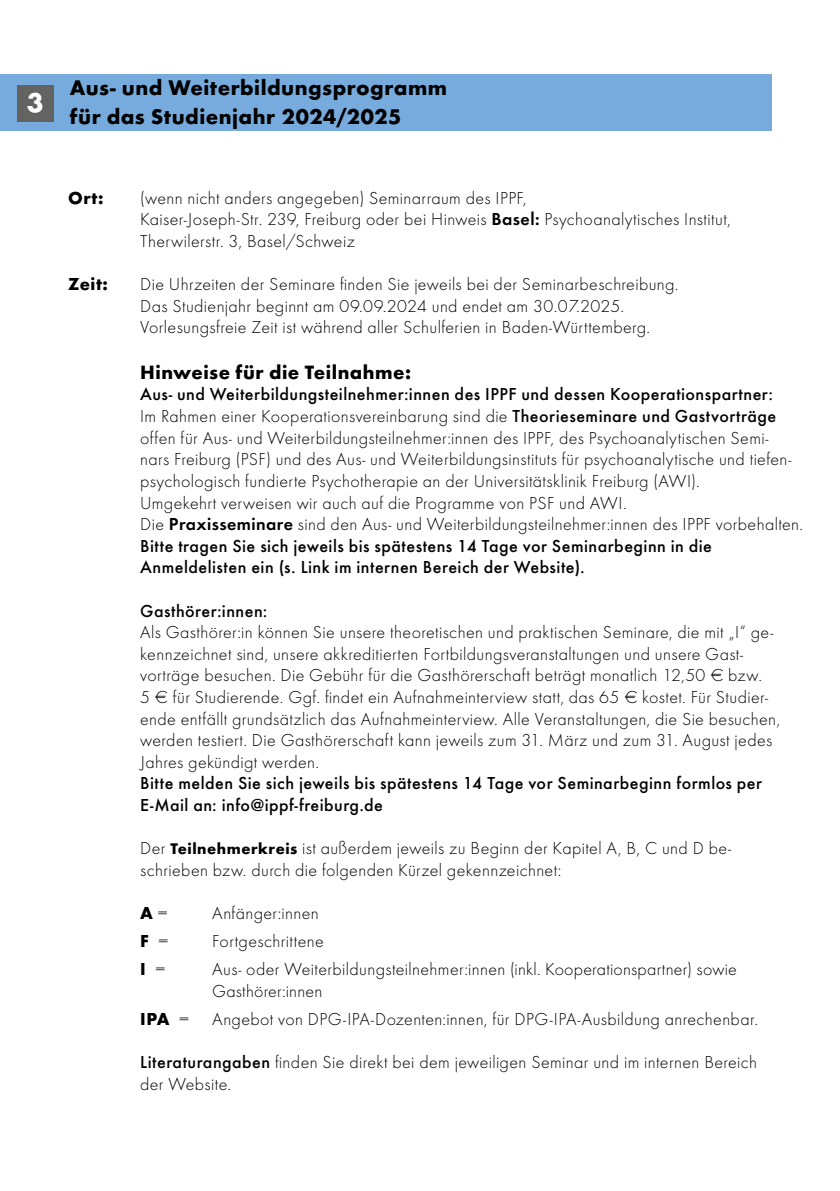
<style>
.page{position:relative;width:840px;height:1191px;background:#fff}
.page>*{position:absolute;margin:0;border:0;box-sizing:border-box;transform-origin:0 0}
.t1{font:700 28px "Function";color:#fff}
.t2{font:700 22px/28.8px "Function";letter-spacing:.02em;color:#000}
.t3{font:700 20px "Function";letter-spacing:.025em;color:#000}
.t4{font:300 18px/21.6px "Function";letter-spacing:.02em;color:#000}
.t5{font:500 18px/21.6px "Function";letter-spacing:.025em;color:#000}
.t6{font:700 18px "Function";letter-spacing:.03em;color:#000}
.s1{font-weight:600}
.s2{font-weight:500}
.s3{font-weight:700;font-size:16px}
.s4{font-weight:300}
</style>
<div class="page">
<div style="left:0;top:74px;width:771px;height:56px;background:#78abdd"></div>
<div style="left:17px;top:85px;width:36px;height:36px;background:#636362"></div>
<h1 class="t1" style="left:27px;top:86px;width:18px">3</h1>
<p class="t2" style="left:70px;top:74px;width:378px">Aus- und Weiterbildungsprogramm für das Studienjahr 2024/2025</p>
<p class="t6" style="left:68px;top:187px;width:37px">Ort:</p>
<p class="t4" style="left:140px;top:187px;width:591px">(wenn nicht anders angegeben) Seminarraum des IPPF,<br>Kaiser-Joseph-Str. 239, Freiburg oder bei Hinweis <span class="s1">Basel:</span> Psychoanalytisches Institut,<br>Therwilerstr. 3, Basel/Schweiz</p>
<p class="t6" style="left:68px;top:273px;width:41px">Zeit:</p>
<p class="t4" style="left:140px;top:274px;width:539px">Die Uhrzeiten der Seminare finden Sie jeweils bei der Seminarbeschreibung.<br>Das Studienjahr beginnt am 09.09.2024 und endet am 30.07.2025.<br>Vorlesungsfreie Zeit ist während aller Schulferien in Baden-Württemberg.</p>
<p class="t3" style="left:140px;top:360px;width:272px">Hinweise für die Teilnahme:</p>
<p class="t4" style="left:140px;top:384px;width:664px"><span class="s2">Aus- und Weiterbildungsteilnehmer:innen des IPPF und dessen Kooperationspartner:<br></span>Im Rahmen einer Kooperationsvereinbarung sind die <span class="s2">Theorieseminare und Gastvorträge </span>offen für Aus- und Weiterbildungsteilnehmer:innen des IPPF, des Psychoanalytischen Semi-<br>nars Freiburg (PSF) und des Aus- und Weiterbildungsinstituts für psychoanalytische und tiefen&shy;psychologisch fundierte Psychotherapie an der Universitätsklinik Freiburg (AWI).<br>Umgekehrt verweisen wir auch auf die Programme von PSF und AWI.<br>Die <span class="s1">Praxisseminare</span> sind den Aus- und Weiterbildungsteilnehmer:innen des IPPF vorbehalten.<br><span class="s2">Bitte tragen Sie sich jeweils bis spätestens 14 Tage vor Seminarbeginn in die Anmeldelisten ein (s. Link im internen Bereich der Website).</span></p>
<p class="t5" style="left:140px;top:600px;width:129px">Gasthörer:innen:</p>
<p class="t4" style="left:140px;top:622px;width:641px">Als Gasthörer:in können Sie unsere theoretischen und praktischen Seminare, die mit „I“ ge&shy;kennzeichnet sind, unsere akkreditierten Fortbildungsveranstaltungen und unsere Gast&shy;vorträge besuchen. Die Gebühr für die Gasthörerschaft beträgt monatlich 12,50 € bzw.<br>5 € für Studierende. Ggf. findet ein Aufnahmeinterview statt, das 65 € kostet. Für Studier&shy;ende entfällt grundsätzlich das Aufnahmeinterview. Alle Veranstaltungen, die Sie besuchen, werden testiert. Die Gasthörerschaft kann jeweils zum 31. März und zum 31. August jedes Jahres gekündigt werden.</p>
<p class="t5" style="left:140px;top:772px;width:623px">Bitte melden Sie sich jeweils bis spätestens 14 Tage vor Seminarbeginn formlos per<br>E-Mail an: info@ippf-freiburg.de</p>
<p class="t4" style="left:140px;top:838px;width:592px">Der <span class="s3">Teilnehmerkreis</span> ist außerdem jeweils zu Beginn der Kapitel A, B, C und D be&shy;schrieben bzw. durch die folgenden Kürzel gekennzeichnet:</p>
<p class="t6" style="left:140px;top:902px;width:29px">A <span class="s4">=</span></p>
<p class="t4" style="left:212px;top:902px;width:108px">Anfänger:innen</p>
<p class="t6" style="left:140px;top:930px;width:30px">F <span class="s4">=</span></p>
<p class="t4" style="left:212px;top:930px;width:113px">Fortgeschrittene</p>
<p class="t6" style="left:140px;top:958px;width:27px">I <span class="s4">=</span></p>
<p class="t4" style="left:212px;top:958px;width:526px">Aus- oder Weiterbildungsteilnehmer:innen (inkl. Kooperationspartner) sowie<br>Gasthörer:innen</p>
<p class="t6" style="left:140px;top:1008px;width:50px">IPA <span class="s4">=</span></p>
<p class="t4" style="left:212px;top:1008px;width:547px">Angebot von DPG-IPA-Dozenten:innen, für DPG-IPA-Ausbildung anrechenbar.</p>
<p class="t4" style="left:140px;top:1051px;width:618px"><span class="s2">Literaturangaben</span> finden Sie direkt bei dem jeweiligen Seminar und im internen Bereich der Website.</p>
</div>
